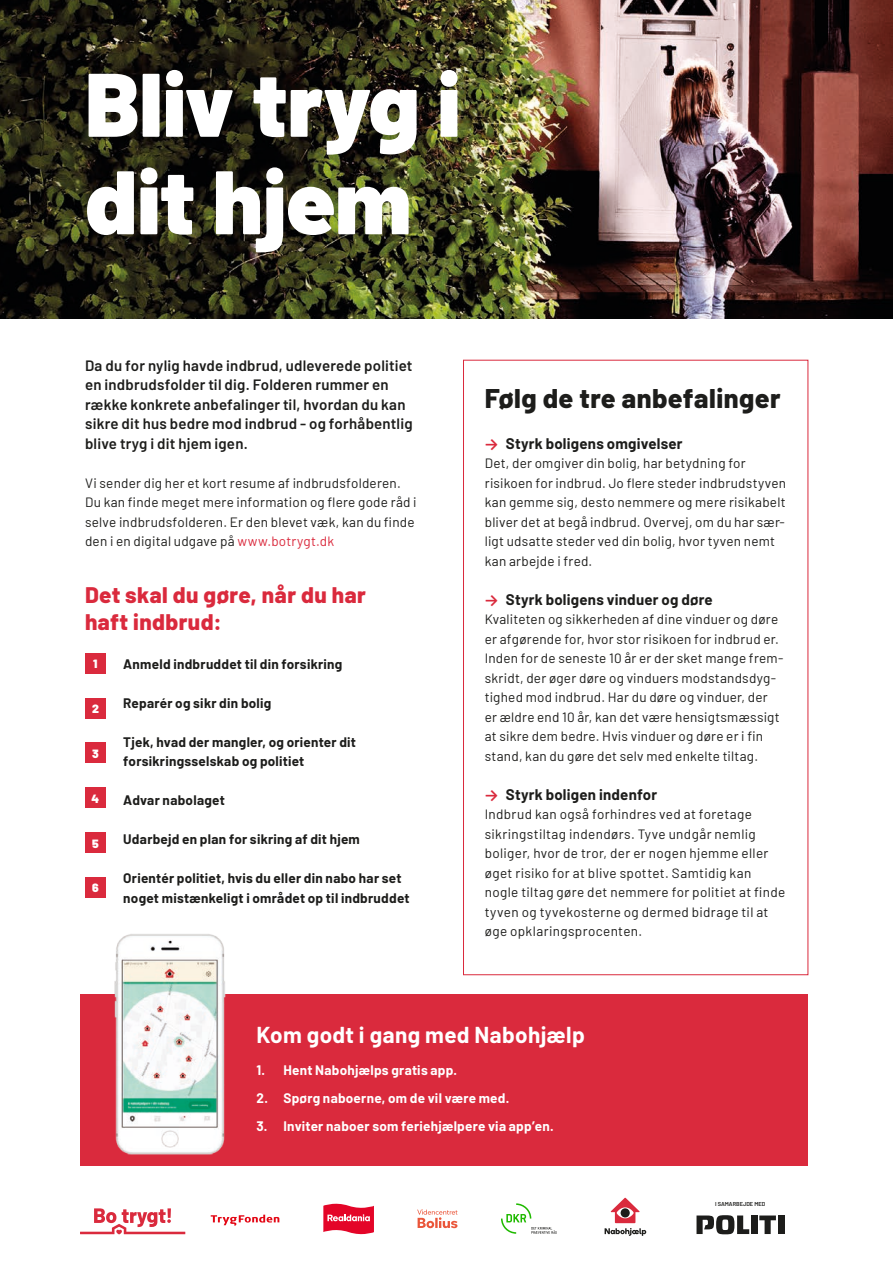
<style>
.page{position:relative;width:893px;height:1263px;background:#fff}
.page>*{position:absolute;margin:0;border:0;box-sizing:border-box;transform-origin:0 0}
.Overskrift_01{font:900 90px/97.5px "Barlow";color:#fff}
.Overskrift_18_20{font:800 27px "Barlow";letter-spacing:.02em;color:#1d1d1b}
.Overskrift_15_18{font:800 22.5px/27px "Barlow";letter-spacing:.025em;color:#da2a3d}
.Boks_Overskrift_14_1{font:700 22.5px "Barlow";letter-spacing:.015em;color:#fff}
.Indledning_LILLE{font:600 15px/19.5px "Barlow";letter-spacing:.015em;color:#1d1d1b}
.Mellemrubrik_boks{font:700 15px "Barlow";letter-spacing:.015em;color:#1d1d1b}
.Brød_9_13{font:13.5px/19.5px "Barlow";letter-spacing:.015em;color:#1d1d1b}
.Liste{font:700 13.5px/19.5px "Barlow";letter-spacing:.02em;color:#1d1d1b}
.t1{font:700 13.5px "Barlow";letter-spacing:.02em;color:#fff}
.t2{font:900 12px "Barlow";color:#fff}
.t3{font:600 5.7px "Barlow";color:#1d1d1b}
.s1{color:#da2a3d}
.s2{font-family:"Calibri";color:#da2a3d}
</style>
<div class="page">
<img style="left:0;top:0;width:893px;height:319px">
<svg style="left:696px;top:1215px;width:53px;height:19px"></svg>
<div style="left:751px;top:1215px;width:6px;height:19px;background:#1d1d1b"></div>
<svg style="left:759px;top:1215px;width:17px;height:19px"></svg>
<div style="left:778px;top:1215px;width:6px;height:19px;background:#1d1d1b"></div>
<svg style="left:605px;top:1198px;width:41px;height:38px"></svg>
<svg style="left:80px;top:1208px;width:105px;height:26px"></svg>
<div style="left:85px;top:653px;width:21px;height:21px;background:#da2a3d"></div>
<div style="left:85px;top:742px;width:21px;height:21px;background:#da2a3d"></div>
<div style="left:85px;top:832px;width:21px;height:21px;background:#da2a3d"></div>
<div style="left:85px;top:698px;width:21px;height:20px;background:#da2a3d"></div>
<div style="left:85px;top:787px;width:21px;height:21px;background:#da2a3d"></div>
<div style="left:85px;top:877px;width:21px;height:21px;background:#da2a3d"></div>
<svg style="left:501px;top:1203px;width:56px;height:31px"></svg>
<div style="left:80px;top:995px;width:728px;height:171px;background:#da2a3d"></div>
<img style="left:110px;top:934px;width:118px;height:221px">
<svg style="left:211px;top:1215px;width:68px;height:10px"></svg>
<svg style="left:323px;top:1203px;width:51px;height:32px"></svg>
<svg style="left:417px;top:1209px;width:40px;height:19px"></svg>
<p class="Overskrift_01" style="left:85px;top:49px;width:377px">Bliv tryg i dit hjem</p>
<p class="Indledning_LILLE" style="left:85px;top:354px;width:329px">Da du for nylig havde indbrud, udleverede politiet en indbrudsfolder til dig. Folderen rummer en række konkrete anbefalinger til, hvordan du kan sikre dit hus bedre mod indbrud - og forhåbentlig blive tryg i dit hjem igen.</p>
<p class="Brød_9_13" style="left:85px;top:472px;width:333px">Vi sender dig her et kort resume af indbrudsfolderen.<br>Du kan finde meget mere information og flere gode råd i selve indbrudsfolderen. Er den blevet væk, kan du finde den i en digital udgave på <span class="s1">www.botrygt.dk</span></p>
<p class="Overskrift_15_18" style="left:85px;top:579px;width:282px">Det skal du gøre, når du har haft indbrud:</p>
<p class="Liste" style="left:123px;top:653px;width:221px">Anmeld indbruddet til din forsikring</p>
<p class="Liste" style="left:123px;top:692px;width:150px">Reparér og sikr din bolig</p>
<p class="Liste" style="left:123px;top:731px;width:234px">Tjek, hvad der mangler, og orienter dit</p>
<p class="Liste" style="left:123px;top:750px;width:183px">forsikringsselskab og politiet</p>
<p class="Liste" style="left:123px;top:789px;width:103px">Advar nabolaget</p>
<p class="Liste" style="left:123px;top:828px;width:238px">Udarbejd en plan for sikring af dit hjem</p>
<p class="Liste" style="left:123px;top:867px;width:288px">Orientér politiet, hvis du eller din nabo har set noget mistænkeligt i området op til indbruddet</p>
<p class="t2" style="left:93px;top:655px;width:6px">1</p>
<p class="t2" style="left:92px;top:700px;width:8px">2</p>
<p class="t2" style="left:92px;top:744px;width:8px">3</p>
<p class="t2" style="left:92px;top:789px;width:9px">4</p>
<p class="t2" style="left:92px;top:834px;width:8px">5</p>
<p class="t2" style="left:92px;top:879px;width:8px">6</p>
<p class="Overskrift_18_20" style="left:485px;top:379px;width:297px">Følg de tre anbefalinger</p>
<p class="Mellemrubrik_boks" style="left:485px;top:432px;width:199px"><span class="s2">→</span> Styrk boligens omgivelser</p>
<p class="Brød_9_13" style="left:485px;top:452px;width:303px">Det, der omgiver din bolig, har betydning for risikoen for indbrud. Jo flere steder indbrudstyven kan gemme sig, desto nemmere og mere risikabelt bliver det at begå indbrud. Overvej, om du har sær&shy;ligt udsatte steder ved din bolig, hvor tyven nemt kan arbejde i fred.</p>
<p class="Mellemrubrik_boks" style="left:485px;top:588px;width:230px"><span class="s2">→</span> Styrk boligens vinduer og døre</p>
<p class="Brød_9_13" style="left:485px;top:608px;width:300px">Kvaliteten og sikkerheden af dine vinduer og døre er afgørende for, hvor stor risikoen for indbrud er.<br>Inden for de seneste 10 år er der sket mange frem&shy;skridt, der øger døre og vinduers modstandsdyg&shy;tighed mod indbrud. Har du døre og vinduer, der<br>er ældre end 10 år, kan det være hensigtsmæssigt at sikre dem bedre. Hvis vinduer og døre er i fin stand, kan du gøre det selv med enkelte tiltag.</p>
<p class="Mellemrubrik_boks" style="left:485px;top:783px;width:174px"><span class="s2">→</span> Styrk boligen indenfor</p>
<p class="Brød_9_13" style="left:485px;top:803px;width:302px">Indbrud kan også forhindres ved at foretage sikringstiltag indendørs. Tyve undgår nemlig boliger, hvor de tror, der er nogen hjemme eller øget risiko for at blive spottet. Samtidig kan nogle tiltag gøre det nemmere for politiet at finde tyven og tyvekosterne og dermed bidrage til at øge opklaringsprocenten.</p>
<p class="Boks_Overskrift_14_1" style="left:256px;top:1018px;width:330px">Kom godt i gang med Nabohjælp</p>
<p class="t1" style="left:256px;top:1060px;width:202px">1. Hent Nabohjælps gratis app.</p>
<p class="t1" style="left:256px;top:1088px;width:254px">2. Spørg naboerne, om de vil være med.</p>
<p class="t1" style="left:256px;top:1116px;width:299px">3. Inviter naboer som feriehjælpere via app’en.</p>
<p class="t3" style="left:715px;top:1200px;width:52px">I SAMARBEJDE MED</p>
</div>
